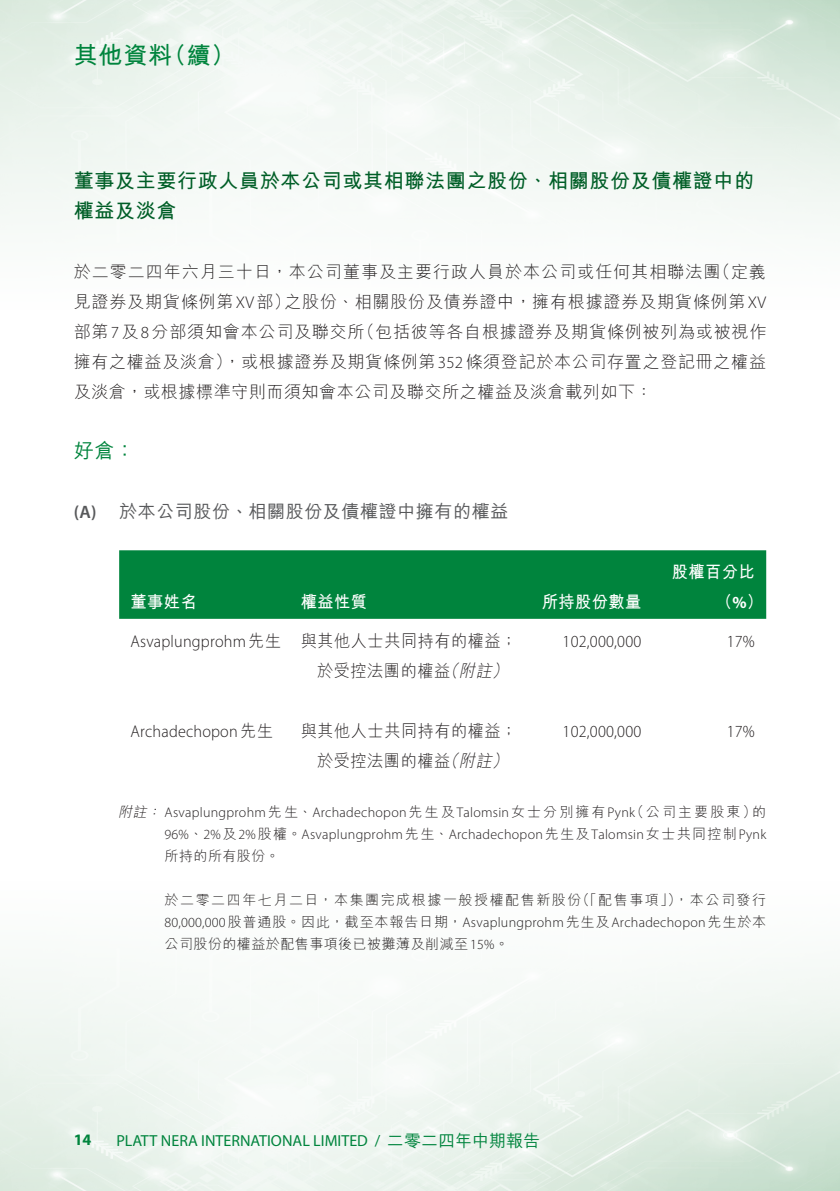
<style>
.page{position:relative;width:840px;height:1191px;background:#fff}
.page>*{position:absolute;margin:0;border:0;box-sizing:border-box;transform-origin:0 0}
.t1{font:700 24px "M Hei HK";color:#00843d}
._01_H1{font:700 20px/30px "M Hei HK";letter-spacing:.03em;color:#005e27}
._02_H2{font:500 20px "M Hei HK";color:#00843d}
._03_H3{font:500 18px "M Hei HK";letter-spacing:.03em;color:#57585a}
._00_txt{font:300 17px/30px "M Hei HK";letter-spacing:.035em;color:#231f20;text-align:justify}
._50_Table_txt{font:300 17px "Myriad Pro";letter-spacing:.015em;color:#231f20;scale:.95 1}
._50_Table_txt-2{font:300 17px "M Hei HK";letter-spacing:.035em;color:#231f20;scale:.95 1}
._50_Table_txt-3{font:700 17px "M Hei HK";letter-spacing:.03em;color:#fff;scale:.95 1}
.t2{font:16px "Myriad Pro";color:#00843d}
.t3{font:700 16px "Myriad Pro";color:#00843d}
._06_Notes{font:300 14px/22px "Myriad Pro";letter-spacing:.02em;color:#231f20;text-align:justify}
._06_Notes-2{font:300 14px/22px "M Hei HK";letter-spacing:.07em;color:#231f20;text-align:justify}
.s1{font-family:"Myriad Pro"}
.s2{font-family:"Myriad Pro";font-weight:600}
.s3{font-family:"M Hei HK"}
.s4{font-style:italic}
.s5{font-family:"M Hei HK";font-style:italic}
.s6{font-family:"M Hei HK";font-weight:500;font-size:17px}
</style>
<div class="page">
<div style="left:119px;top:550px;width:646px;height:69px;background:#00843d"></div>
<p class="t1" style="left:74px;top:38px;width:163px">其他資料（續）</p>
<p class="_01_H1" style="left:74px;top:164px;width:681px">董事及主要行政人員於本公司或其相聯法團之股份、相關股份及債權證中的權益及淡倉</p>
<p class="_00_txt" style="left:74px;top:256px;width:693px">於二零二四年六月三十日，本公司董事及主要行政人員於本公司或任何其相聯法團（定義見證券及期貨條例第<span class="s1">XV</span>部）之股份、相關股份及債券證中，擁有根據證券及期貨條例第<span class="s1">XV</span>部第<span class="s1">7</span>及<span class="s1">8</span>分部須知會本公司及聯交所（包括彼等各自根據證券及期貨條例被列為或被視作擁有之權益及淡倉），或根據證券及期貨條例第<span class="s1">352</span>條須登記於本公司存置之登記冊之權益及淡倉，或根據標準守則而須知會本公司及聯交所之權益及淡倉載列如下：</p>
<p class="_02_H2" style="left:74px;top:436px;width:62px">好倉：</p>
<p class="_03_H3" style="left:74px;top:498px;width:436px"><span class="s2">(A)</span> 於本公司股份、相關股份及債權證中擁有的權益</p>
<p class="_50_Table_txt-3" style="left:130px;top:589px;width:71px">董事姓名</p>
<p class="_50_Table_txt-3" style="left:300px;top:589px;width:71px">權益性質</p>
<p class="_50_Table_txt-3" style="left:541px;top:589px;width:106px">所持股份數量</p>
<p class="_50_Table_txt-3" style="left:671px;top:559px;width:89px">股權百分比</p>
<p class="_50_Table_txt-3" style="left:715px;top:589px;width:51px">（<span class="s1">%</span>）</p>
<p class="_50_Table_txt" style="left:130px;top:631px;width:160px">Asvaplungprohm<span class="s3">先生</span></p>
<p class="_50_Table_txt-2" style="left:300px;top:631px;width:229px">與其他人士共同持有的權益；</p>
<p class="_50_Table_txt-2" style="left:317px;top:661px;width:206px">於受控法團的權益<span class="s4">（附註）</span></p>
<p class="_50_Table_txt" style="left:130px;top:721px;width:151px">Archadechopon<span class="s3">先生</span></p>
<p class="_50_Table_txt-2" style="left:300px;top:721px;width:229px">與其他人士共同持有的權益；</p>
<p class="_50_Table_txt-2" style="left:317px;top:751px;width:206px">於受控法團的權益<span class="s4">（附註）</span></p>
<p class="_50_Table_txt" style="left:562px;top:631px;width:84px">102,000,000</p>
<p class="_50_Table_txt" style="left:726px;top:631px;width:31px">17%</p>
<p class="_50_Table_txt" style="left:562px;top:721px;width:84px">102,000,000</p>
<p class="_50_Table_txt" style="left:726px;top:721px;width:31px">17%</p>
<p class="_06_Notes" style="left:164px;top:800px;width:603px;text-indent:-46px"><span class="s5">附註：</span>Asvaplungprohm<span class="s3">先生、</span>Archadechopon<span class="s3">先生及</span>Talomsin<span class="s3">女士分別擁有</span>Pynk<span class="s3">（公司主要股東）的</span>96%<span class="s3">、</span>2%<span class="s3">及</span>2%<span class="s3">股權。</span>Asvaplungprohm<span class="s3">先生、</span>Archadechopon<span class="s3">先生及</span>Talomsin<span class="s3">女士共同控制</span>Pynk<span class="s3">所持的所有股份。</span></p>
<p class="_06_Notes-2" style="left:164px;top:888px;width:602px">於二零二四年七月二日，本集團完成根據一般授權配售新股份（「配售事項」），本公司發行<span class="s1">80,000,000</span>股普通股。因此，截至本報告日期，<span class="s1">Asvaplungprohm</span>先生及<span class="s1">Archadechopon</span>先生於本公司股份的權益於配售事項後已被攤薄及削減至<span class="s1">15%</span>。</p>
<p class="t3" style="left:74px;top:1129px;width:19px">14</p>
<p class="t2" style="left:116px;top:1130px;width:425px">PLATT NERA INTERNATIONAL LIMITED / <span class="s6">二零二四年中期報告</span></p>
</div>
